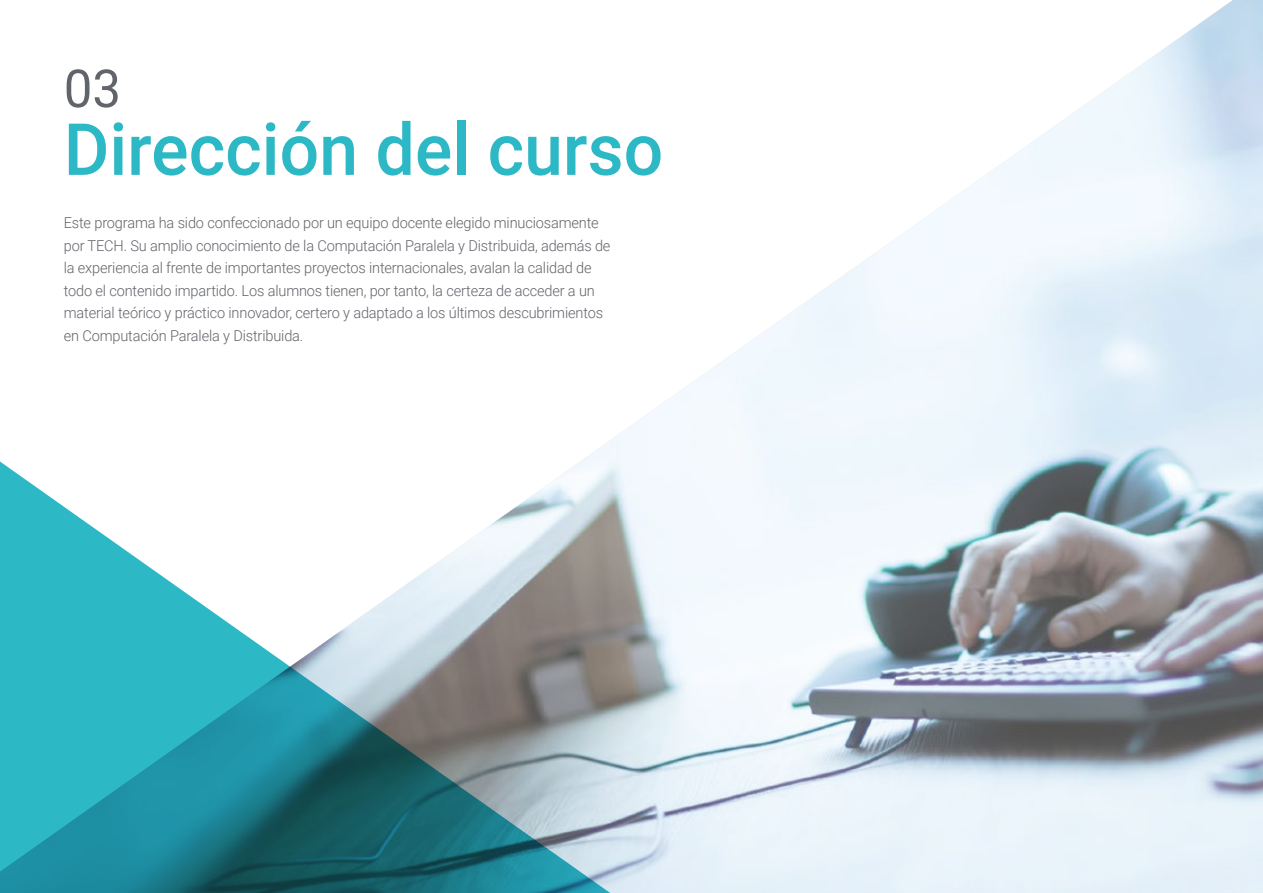
<style>
.page{position:relative;width:1263px;height:893px;background:#fff}
.page>*{position:absolute;margin:0;border:0;box-sizing:border-box;transform-origin:0 0}
.t1{font:500 72px "Roboto";color:#2db8c5}
.t2{font:52.5px "Roboto";color:#61646a}
.t3{font:300 15px/22.5px "Roboto";letter-spacing:-.01em;color:#61646a}
</style>
<div class="page">
<img style="left:603px;top:0;width:660px;height:893px">
<svg style="left:0;top:446px;width:640px;height:447px"></svg>
<h2 class="t2" style="left:64px;top:52px;width:59px">03</h2>
<h1 class="t1" style="left:64px;top:99px;width:601px">Dirección del curso</h1>
<p class="t3" style="left:64px;top:211px;width:548px">Este programa ha sido confeccionado por un equipo docente elegido minuciosamente por TECH. Su amplio conocimiento de la Computación Paralela y Distribuida, además de la experiencia al frente de importantes proyectos internacionales, avalan la calidad de todo el contenido impartido. Los alumnos tienen, por tanto, la certeza de acceder a un material teórico y práctico innovador, certero y adaptado a los últimos descubrimientos en Computación Paralela y Distribuida.</p>
</div>
